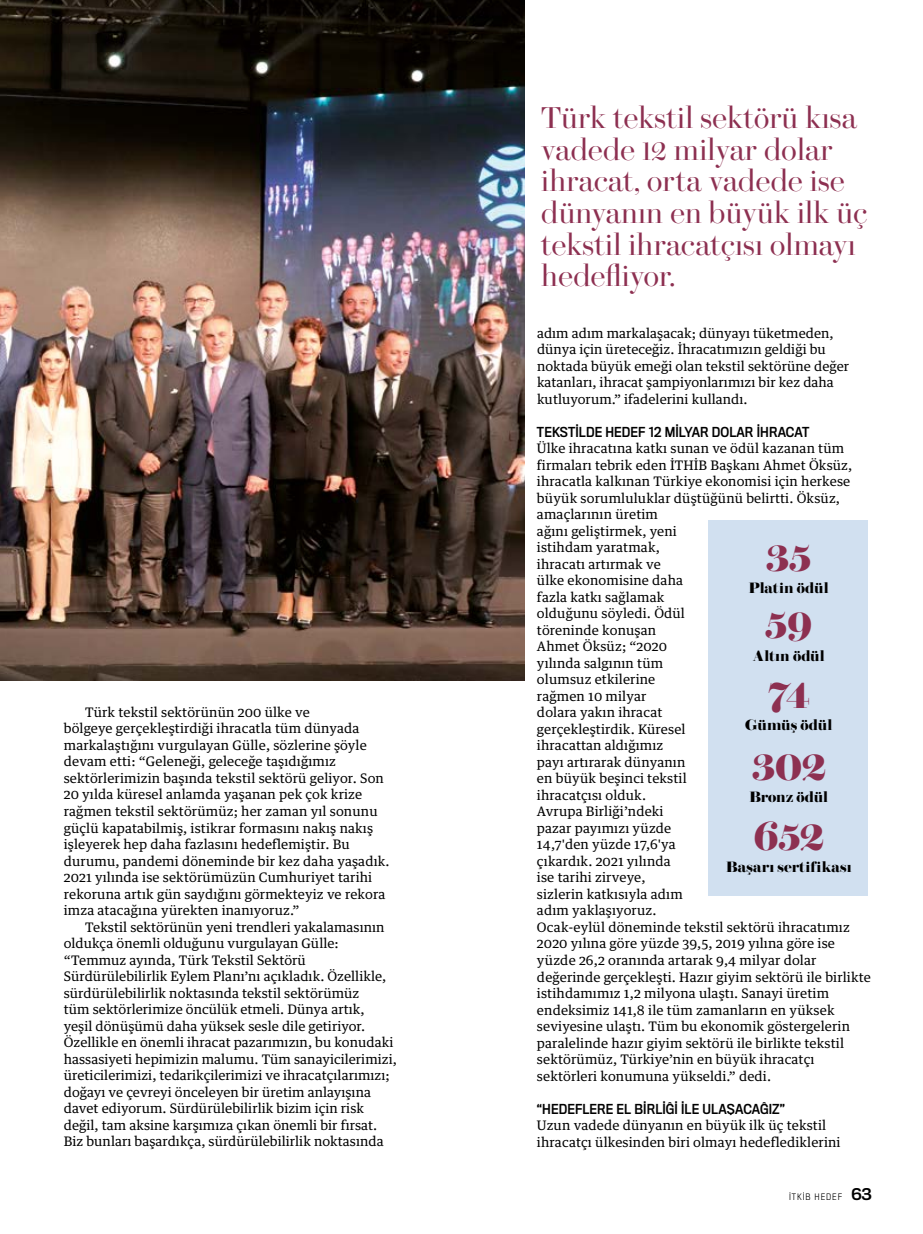
<style>
.page{position:relative;width:923px;height:1234px;background:#fff}
.page>*{position:absolute;margin:0;border:0;box-sizing:border-box;transform-origin:0 0}
.t1{font:700 43.2px/69.6px "Brunel Poster";color:#8d3051;text-align:center}
.t2{font:30px/31.5px "Brunel Poster";letter-spacing:.01em;color:#8d3051}
.t3{font:700 15px "Brunel Poster";letter-spacing:.005em;color:#000}
.t4{font:13.2px/16.5px "Guardian Text Egyp";letter-spacing:.01em;color:#000}
.t5{font:12.75px "Titling Gothic FB Narrow Standard";letter-spacing:.01em;color:#000}
.t6{font:300 8.25px "Titling Gothic FB Narrow";letter-spacing:.12em;color:#000}
.s1{font-family:"Titling Gothic FB Normal Standard";font-weight:400;font-size:15px}
</style>
<div class="page">
<img style="left:0;top:0;width:524px;height:680px">
<div style="left:708px;top:520px;width:159px;height:375px;background:#d1e0f0"></div>
<p class="t4" style="left:64px;top:702px;width:327px;text-indent:21px">Türk tekstil sektörünün 200 ülke ve<br>bölgeye gerçekleştirdiği ihracatla tüm dünyada markalaştığını vurgulayan Gülle, sözlerine şöyle devam etti: “Geleneği, geleceğe taşıdığımız sektörlerimizin başında tekstil sektörü geliyor. Son 20 yılda küresel anlamda yaşanan pek çok krize rağmen tekstil sektörümüz; her zaman yıl sonunu güçlü kapatabilmiş, istikrar formasını nakış nakış işleyerek hep daha fazlasını hedeflemiştir. Bu durumu, pandemi döneminde bir kez daha yaşadık.<br>2021 yılında ise sektörümüzün Cumhuriyet tarihi rekoruna artık gün saydığını görmekteyiz ve rekora imza atacağına yürekten inanıyoruz.”</p>
<p class="t4" style="left:64px;top:917px;width:334px;text-indent:21px">Tekstil sektörünün yeni trendleri yakalamasının oldukça önemli olduğunu vurgulayan Gülle: “Temmuz ayında, Türk Tekstil Sektörü Sürdürülebilirlik Eylem Planı’nı açıkladık. Özellikle, sürdürülebilirlik noktasında tekstil sektörümüz<br>tüm sektörlerimize öncülük etmeli. Dünya artık,<br>yeşil dönüşümü daha yüksek sesle dile getiriyor.<br>Özellikle en önemli ihracat pazarımızın, bu konudaki hassasiyeti hepimizin malumu. Tüm sanayicilerimizi, üreticilerimizi, tedarikçilerimizi ve ihracatçılarımızı; doğayı ve çevreyi önceleyen bir üretim anlayışına davet ediyorum. Sürdürülebilirlik bizim için risk değil, tam aksine karşımıza çıkan önemli bir fırsat.<br>Biz bunları başardıkça, sürdürülebilirlik noktasında</p>
<h2 class="t2" style="left:541px;top:101px;width:327px">Türk tekstil sektörü kısa vadede 12 milyar dolar ihracat, orta vadede ise dünyanın en büyük ilk üç tekstil ihracatçısı olmayı hedefliyor.</h2>
<p class="t4" style="left:537px;top:323px;width:314px">adım adım markalaşacak; dünyayı tüketmeden, dünya için üreteceğiz. İhracatımızın geldiği bu noktada büyük emeği olan tekstil sektörüne değer katanları, ihracat şampiyonlarımızı bir kez daha kutluyorum.” ifadelerini kullandı.</p>
<p class="t5" style="left:537px;top:424px;width:274px">TEKSTİLDE HEDEF 12 MİLYAR DOLAR İHRACAT</p>
<p class="t4" style="left:537px;top:439px;width:335px">Ülke ihracatına katkı sunan ve ödül kazanan tüm firmaları tebrik eden İTHİB Başkanı Ahmet Öksüz, ihracatla kalkınan Türkiye ekonomisi için herkese büyük sorumluluklar düştüğünü belirtti. Öksüz, amaçlarının üretim<br>ağını geliştirmek, yeni<br>istihdam yaratmak,<br>ihracatı artırmak ve<br>ülke ekonomisine daha<br>fazla katkı sağlamak<br>olduğunu söyledi. Ödül<br>töreninde konuşan<br>Ahmet Öksüz; “2020<br>yılında salgının tüm<br>olumsuz etkilerine<br>rağmen 10 milyar<br>dolara yakın ihracat<br>gerçekleştirdik. Küresel<br>ihracattan aldığımız<br>payı artırarak dünyanın<br>en büyük beşinci tekstil<br>ihracatçısı olduk.<br>Avrupa Birliği’ndeki<br>pazar payımızı yüzde<br>14,7'den yüzde 17,6'ya<br>çıkardık. 2021 yılında<br>ise tarihi zirveye,<br>sizlerin katkısıyla adım<br>adım yaklaşıyoruz.<br>Ocak-eylül döneminde tekstil sektörü ihracatımız<br>2020 yılına göre yüzde 39,5, 2019 yılına göre ise yüzde 26,2 oranında artarak 9,4 milyar dolar değerinde gerçekleşti. Hazır giyim sektörü ile birlikte istihdamımız 1,2 milyona ulaştı. Sanayi üretim endeksimiz 141,8 ile tüm zamanların en yüksek seviyesine ulaştı. Tüm bu ekonomik göstergelerin paralelinde hazır giyim sektörü ile birlikte tekstil sektörümüz, Türkiye’nin en büyük ihracatçı sektörleri konumuna yükseldi.” dedi.</p>
<p class="t5" style="left:537px;top:1100px;width:249px">“HEDEFLERE EL BİRLİĞİ İLE ULAŞACAĞIZ”</p>
<p class="t4" style="left:537px;top:1115px;width:305px">Uzun vadede dünyanın en büyük ilk üç tekstil ihracatçı ülkesinden biri olmayı hedeflediklerini</p>
<h1 class="t1" style="left:752px;top:519px;width:75px">35<br>59<br>74<br>302<br>652</h1>
<p class="t3" style="left:749px;top:577px;width:81px">Platin ödül</p>
<p class="t3" style="left:753px;top:645px;width:73px">Altın ödül</p>
<p class="t3" style="left:745px;top:714px;width:88px">Gümüş ödül</p>
<p class="t3" style="left:749px;top:786px;width:80px">Bronz ödül</p>
<p class="t3" style="left:726px;top:856px;width:127px">Başarı sertifikası</p>
<p class="t6" style="left:789px;top:1191px;width:84px">İTKİB HEDEF <span class="s1">63</span></p>
</div>
